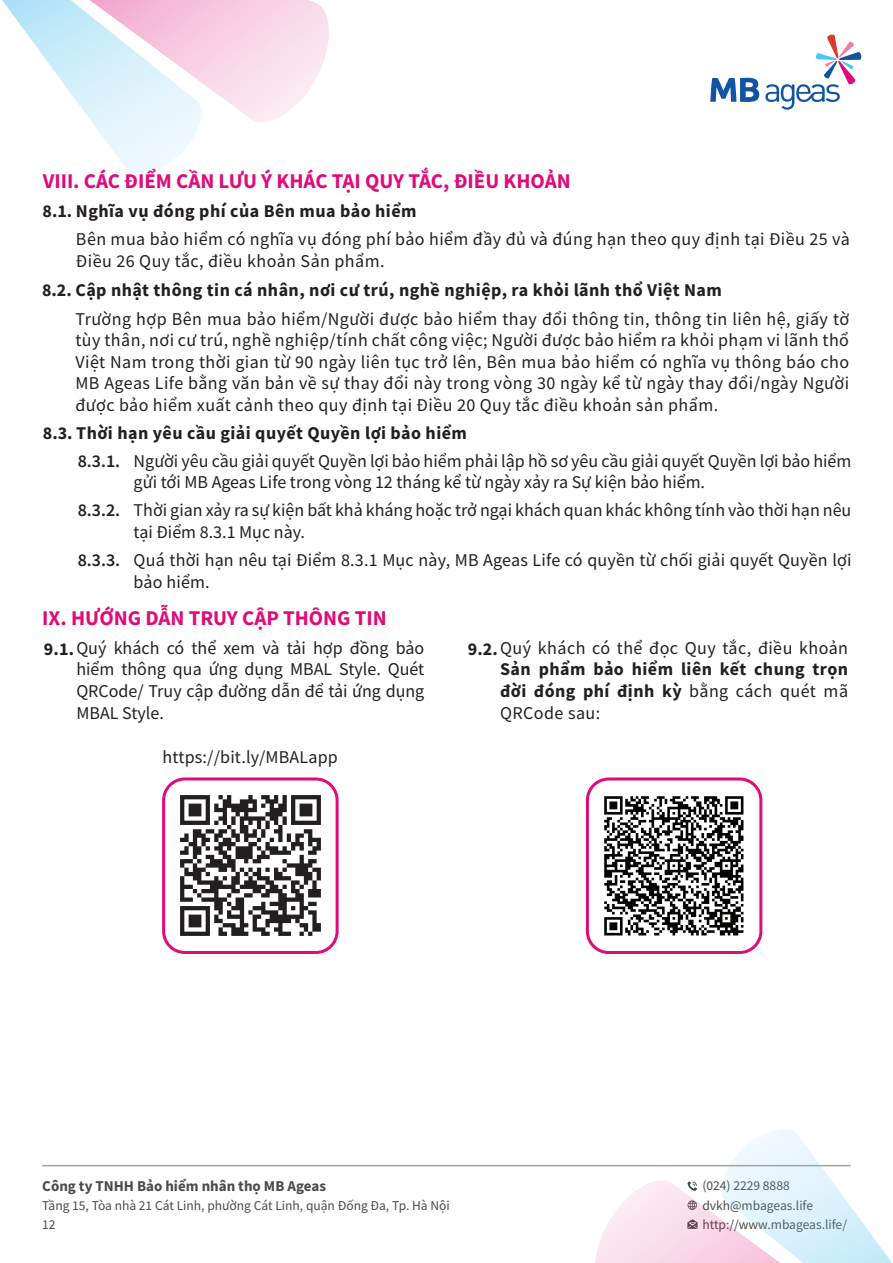
<style>
.page{position:relative;width:893px;height:1263px;background:#fff}
.page>*{position:absolute;margin:0;border:0;box-sizing:border-box;transform-origin:0 0}
.t1{font:700 21px "Source Sans Pro";color:#e00b7a}
.t2{font:18px/21.6px "Source Sans Pro";color:#231f20}
.t3{font:700 18px "Source Sans Pro";letter-spacing:.025em;color:#231f20}
.t4{font:18px/21.6px "Source Sans Pro";letter-spacing:.025em;color:#231f20}
.t5{font:600 18px "Source Sans Pro";color:#231f20}
.t6{font:700 15px "Source Sans Pro";color:#4a4a49}
.t7{font:13.5px/19.5px "Source Sans Pro";color:#4a4a49}
.s1{font-weight:700}
</style>
<div class="page">
<svg style="left:710px;top:78px;width:49px;height:24px"></svg>
<svg style="left:765px;top:34px;width:96px;height:76px"></svg>
<hr style="left:42px;top:1165px;width:809px;height:1px;background:#4a4a49">
<svg style="left:2px;top:0;width:327px;height:174px"></svg>
<svg style="left:595px;top:1129px;width:297px;height:134px"></svg>
<div style="left:586px;top:777px;width:176px;height:177px;border:3px solid #e00b7a;border-radius:21px"></div>
<img style="left:604px;top:796px;width:140px;height:140px">
<div style="left:162px;top:777px;width:177px;height:177px;border:3px solid #e00b7a;border-radius:21px"></div>
<img style="left:164px;top:779px;width:173px;height:173px">
<p class="t1" style="left:43px;top:167px;width:530px">VIII. CÁC ĐIỂM CẦN LƯU Ý KHÁC TẠI QUY TẮC, ĐIỀU KHOẢN</p>
<p class="t3" style="left:43px;top:199px;width:375px">8.1. Nghĩa vụ đóng phí của Bên mua bảo hiểm</p>
<p class="t4" style="left:76px;top:228px;width:775px">Bên mua bảo hiểm có nghĩa vụ đóng phí bảo hiểm đầy đủ và đúng hạn theo quy định tại Điều 25 và<br>Điều 26 Quy tắc, điều khoản Sản phẩm.</p>
<p class="t3" style="left:42px;top:278px;width:681px">8.2. Cập nhật thông tin cá nhân, nơi cư trú, nghề nghiệp, ra khỏi lãnh thổ Việt Nam</p>
<p class="t2" style="left:75px;top:308px;width:775px;text-align:justify">Trường hợp Bên mua bảo hiểm/Người được bảo hiểm thay đổi thông tin, thông tin liên hệ, giấy tờ tùy thân, nơi cư trú, nghề nghiệp/tính chất công việc; Người được bảo hiểm ra khỏi phạm vi lãnh thổ Việt Nam trong thời gian từ 90 ngày liên tục trở lên, Bên mua bảo hiểm có nghĩa vụ thông báo cho MB Ageas Life bằng văn bản về sự thay đổi này trong vòng 30 ngày kể từ ngày thay đổi/ngày Người được bảo hiểm xuất cảnh theo quy định tại Điều 20 Quy tắc điều khoản sản phẩm.</p>
<p class="t3" style="left:43px;top:421px;width:426px">8.3. Thời hạn yêu cầu giải quyết Quyền lợi bảo hiểm</p>
<p class="t2" style="left:134px;top:450px;width:719px">Người yêu cầu giải quyết Quyền lợi bảo hiểm phải lập hồ sơ yêu cầu giải quyết Quyền lợi bảo hiểm gửi tới MB Ageas Life trong vòng 12 tháng kể từ ngày xảy ra Sự kiện bảo hiểm.</p>
<p class="t5" style="left:78px;top:449px;width:44px">8.3.1.</p>
<p class="t5" style="left:78px;top:498px;width:44px">8.3.2.</p>
<p class="t5" style="left:78px;top:549px;width:44px">8.3.3.</p>
<p class="t2" style="left:134px;top:499px;width:719px">Thời gian xảy ra sự kiện bất khả kháng hoặc trở ngại khách quan khác không tính vào thời hạn nêu tại Điểm 8.3.1 Mục này.</p>
<p class="t2" style="left:134px;top:549px;width:719px">Quá thời hạn nêu tại Điểm 8.3.1 Mục này, MB Ageas Life có quyền từ chối giải quyết Quyền lợi bảo hiểm.</p>
<p class="t1" style="left:42px;top:604px;width:346px">IX. HƯỚNG DẪN TRUY CẬP THÔNG TIN</p>
<p class="t2" style="left:76px;top:637px;width:349px;text-align:justify;text-indent:-32px"><span class="s1">9.1.</span> Quý khách có thể xem và tải hợp đồng bảo hiểm thông qua ứng dụng MBAL Style. Quét QRCode/ Truy cập đường dẫn để tải ứng dụng MBAL Style.</p>
<p class="t2" style="left:163px;top:746px;width:177px">https://bit.ly/MBALapp</p>
<p class="t2" style="left:500px;top:637px;width:349px;text-align:justify;text-indent:-32px"><span class="s1">9.2.</span>Quý khách có thể đọc Quy tắc, điều khoản <span class="s1">Sản phẩm bảo hiểm liên kết chung trọn đời đóng phí định kỳ</span> bằng cách quét mã QRCode sau:</p>
<p class="t6" style="left:42px;top:1176px;width:285px">Công ty TNHH Bảo hiểm nhân thọ MB Ageas</p>
<p class="t7" style="left:42px;top:1196px;width:409px">Tầng 15, Tòa nhà 21 Cát Linh, phường Cát Linh, quận Đống Đa, Tp. Hà Nội</p>
<p class="t7" style="left:702px;top:1176px;width:112px">(024) 2229 8888 dvkh@mbageas.life</p>
<p class="t7" style="left:42px;top:1215px;width:15px">12</p>
<p class="t7" style="left:702px;top:1215px;width:146px">http://www.mbageas.life/</p>
</div>
